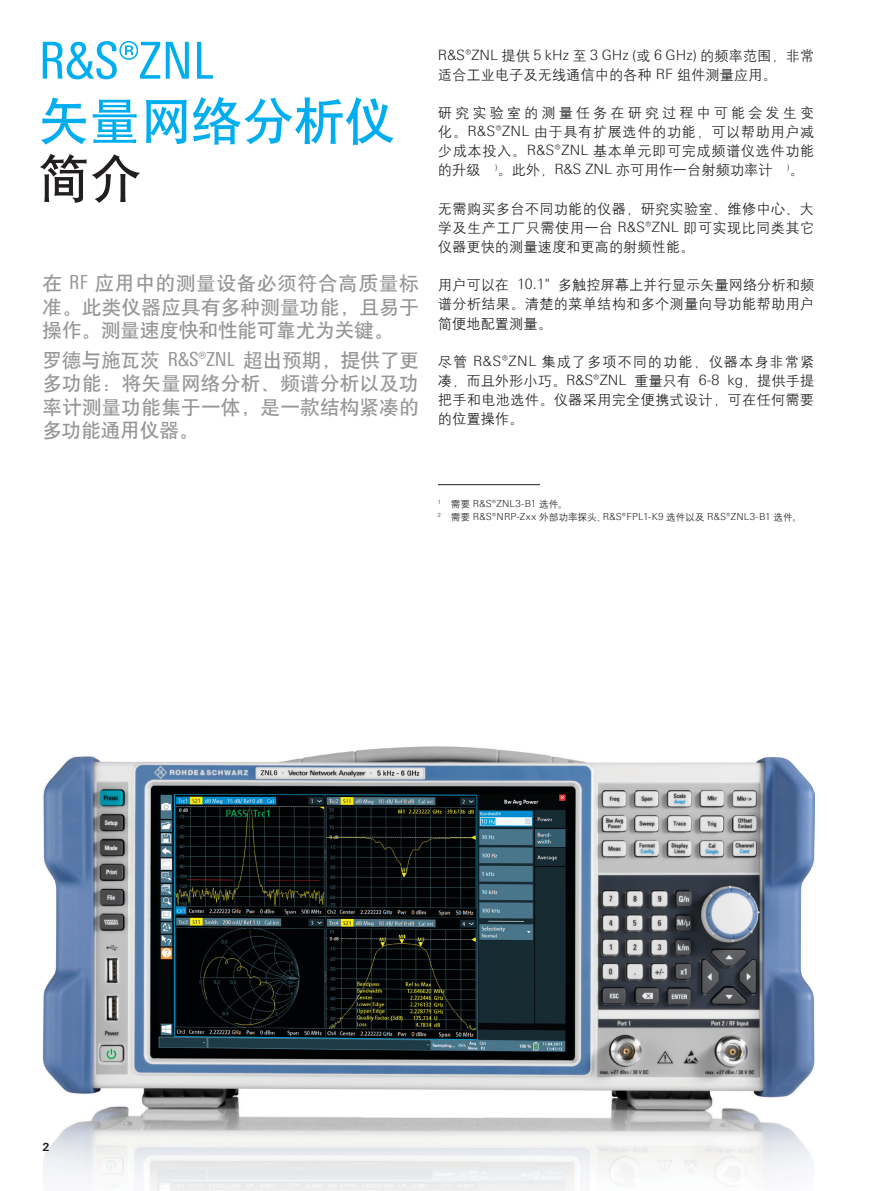
<style>
.page{position:relative;width:893px;height:1191px;background:#fff}
.page>*{position:absolute;margin:0;border:0;box-sizing:border-box;transform-origin:0 0}
.t1{font:51px "Linotype Univers 420 Cn";color:#00aeef}
.t2{font:51px "H Yb 1 gj";color:#00aeef}
.t3{font:51px "H Yb 1 gj";color:#231f20}
.t4{font:19.5px/23.4px "H Yb 1 gj";letter-spacing:.015em;color:#949698;text-align:justify}
.t5{font:14.25px/19.2px "H Yg 2 gj";letter-spacing:.015em;color:#231f20;text-align:justify}
.t6{font:300 14.25px "Linotype Univers 330";color:#231f20}
.t7{font:700 11.25px "Linotype Univers 630";color:#231f20}
.t8{font:300 9.75px/13.5px "Linotype Univers 330";letter-spacing:.01em;color:#231f20}
.s1{font-family:"Linotype Univers 420 Cn"}
.s2{font-family:"H Yg 2 gj";font-weight:400}
.s3{font-family:"Linotype Univers 330";font-weight:300}
</style>
<div class="page">
<img style="left:43px;top:746px;width:771px;height:445px">
<hr style="left:438px;top:484px;width:102px;height:1px;background:#231f20">
<h1 class="t1" style="left:39px;top:31px;width:177px">R&amp;S®ZNL</h1>
<h1 class="t2" style="left:39px;top:95px;width:358px">矢量网络分析仪</h1>
<h1 class="t3" style="left:39px;top:153px;width:103px">简介</h1>
<h2 class="t4" style="left:43px;top:272px;width:378px">在 <span class="s1">RF</span> 应用中的测量设备必须符合高质量标准。此类仪器应具有多种测量功能，且易于操作。测量速度快和性能可靠尤为关键。</h2>
<h2 class="t4" style="left:43px;top:348px;width:378px">罗德与施瓦茨 <span class="s1">R&amp;S®ZNL</span> 超出预期，提供了更多功能：将矢量网络分析、频谱分析以及功率计测量功能集于一体，是一款结构紧凑的多功能通用仪器。</h2>
<p class="t6" style="left:438px;top:46px;width:378px">R&amp;S®ZNL <span class="s2">提供</span> 5 kHz <span class="s2">至</span> 3 GHz (<span class="s2">或</span> 6 GHz) <span class="s2">的频率范围，非常</span></p>
<p class="t5" style="left:438px;top:65px;width:340px">适合工业电子及无线通信中的各种 <span class="s3">RF</span> 组件测量应用。</p>
<p class="t5" style="left:438px;top:103px;width:378px">研究实验室的测量任务在研究过程中可能会发生变化。<span class="s3">R&amp;S®ZNL</span> 由于具有扩展选件的功能，可以帮助用户减少成本投入。<span class="s3">R&amp;S®ZNL</span> 基本单元即可完成频谱仪选件功能的升级¹<sup>)</sup>。此外，<span class="s3">R&amp;S ZNL</span> 亦可用作一台射频功率计 <sup>)</sup>。</p>
<p class="t5" style="left:438px;top:199px;width:378px">无需购买多台不同功能的仪器，研究实验室、维修中心、大学及生产工厂只需使用一台 <span class="s3">R&amp;S®ZNL</span> 即可实现比同类其它仪器更快的测量速度和更高的射频性能。</p>
<p class="t5" style="left:438px;top:275px;width:378px">用户可以在 <span class="s3">10.1"</span> 多触控屏幕上并行显示矢量网络分析和频谱分析结果。清楚的菜单结构和多个测量向导功能帮助用户简便地配置测量。</p>
<p class="t5" style="left:438px;top:352px;width:378px">尽管 <span class="s3">R&amp;S®ZNL</span> 集成了多项不同的功能，仪器本身非常紧凑，而且外形小巧。<span class="s3">R&amp;S®ZNL</span> 重量只有 <span class="s3">6-8 kg</span>，提供手提把手和电池选件。仪器采用完全便携式设计，可在任何需要的位置操作。</p>
<p class="t8" style="left:438px;top:496px;width:365px"><sup>1</sup> <span class="s2">需要</span> R&amp;S®ZNL3-B1 <span class="s2">选件。<br></span><sup>2</sup> <span class="s2">需要</span> R&amp;S®NRP-Zxx <span class="s2">外部功率探头、</span>R&amp;S®FPL1-K9 <span class="s2">选件以及</span> R&amp;S®ZNL3-B1 <span class="s2">选件。</span></p>
<p class="t7" style="left:43px;top:1139px;width:9px">2</p>
</div>
